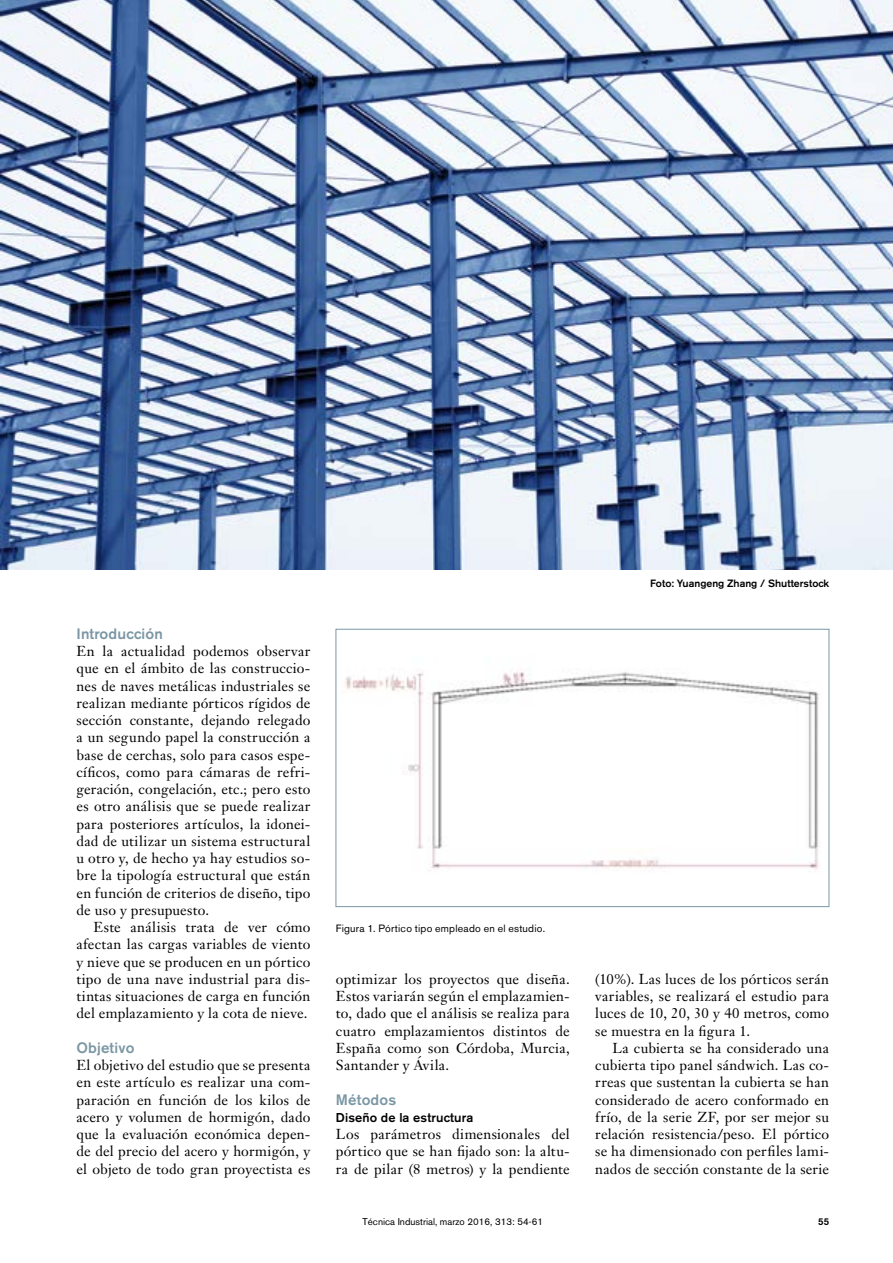
<style>
.page{position:relative;width:893px;height:1263px;background:#fff}
.page>*{position:absolute;margin:0;border:0;box-sizing:border-box;transform-origin:0 0}
.t1{font:500 15px "Akzidenz Grotesk BE";letter-spacing:.01em;color:#7b97a4}
.t2{font:14.25px/17.2px "Janson Text";letter-spacing:.015em;color:#000;text-align:justify}
.t3{font:500 12.75px "Akzidenz Grotesk BE";letter-spacing:.01em;color:#000}
.t4{font:10.5px "Akzidenz Grotesk BE";letter-spacing:.02em;color:#000}
.t5{font:500 10.5px "Akzidenz Grotesk BE";color:#000}
.t6{font:9.75px "Akzidenz Grotesk BE";color:#000}
.t7{font:500 9.75px "Akzidenz Grotesk BE";color:#000}
</style>
<div class="page">
<img style="left:0;top:0;width:893px;height:570px">
<img style="left:344px;top:671px;width:475px;height:201px">
<div style="left:336px;top:629px;width:493px;height:278px;border:1px solid #7b97a4"></div>
<p class="t1" style="left:77px;top:624px;width:88px">Introducción</p>
<p class="t2" style="left:77px;top:642px;width:235px">En la actualidad podemos observar que en el ámbito de las construccio&shy;nes de naves metálicas industriales se realizan mediante pórticos rígidos de sección constante, dejando relegado a un segundo papel la construcción a base de cerchas, solo para casos espe&shy;cíficos, como para cámaras de refri&shy;geración, congelación, etc.; pero esto es otro análisis que se puede realizar para posteriores artículos, la idonei&shy;dad de utilizar un sistema estructural u otro y, de hecho ya hay estudios so&shy;bre la tipología estructural que están en función de criterios de diseño, tipo de uso y presupuesto.</p>
<p class="t2" style="left:77px;top:918px;width:235px;text-indent:17px">Este análisis trata de ver cómo afectan las cargas variables de viento y nieve que se producen en un pórtico tipo de una nave industrial para dis&shy;tintas situaciones de carga en función del emplazamiento y la cota de nieve.</p>
<p class="t1" style="left:77px;top:1038px;width:59px">Objetivo</p>
<p class="t2" style="left:77px;top:1056px;width:235px">El objetivo del estudio que se presenta en este artículo es realizar una com&shy;paración en función de los kilos de acero y volumen de hormigón, dado que la evaluación económica depen&shy;de del precio del acero y hormigón, y el objeto de todo gran proyectista es</p>
<p class="t5" style="left:650px;top:577px;width:180px">Foto: Yuangeng Zhang / Shutterstock</p>
<p class="t4" style="left:336px;top:922px;width:211px">Figura 1. Pórtico tipo empleado en el estudio.</p>
<p class="t2" style="left:336px;top:970px;width:235px">optimizar los proyectos que diseña.<br>Estos variarán según el emplazamien&shy;to, dado que el análisis se realiza para cuatro emplazamientos distintos de España como son Córdoba, Murcia, Santander y Ávila.</p>
<p class="t1" style="left:336px;top:1090px;width:62px">Métodos</p>
<p class="t3" style="left:336px;top:1109px;width:139px">Diseño de la estructura</p>
<p class="t2" style="left:336px;top:1125px;width:235px">Los parámetros dimensionales del pórtico que se han fijado son: la altu&shy;ra de pilar (8 metros) y la pendiente</p>
<p class="t2" style="left:595px;top:970px;width:235px">(10%). Las luces de los pórticos serán variables, se realizará el estudio para luces de 10, 20, 30 y 40 metros, como se muestra en la figura 1.</p>
<p class="t2" style="left:595px;top:1039px;width:235px;text-indent:17px">La cubierta se ha considerado una cubierta tipo panel sándwich. Las co&shy;rreas que sustentan la cubierta se han considerado de acero conformado en frío, de la serie ZF, por ser mejor su relación resistencia/peso. El pórtico se ha dimensionado con perfiles lami&shy;nados de sección constante de la serie</p>
<p class="t6" style="left:363px;top:1216px;width:182px">Técnica Industrial, marzo 2016, 313: 54-61</p>
<p class="t7" style="left:818px;top:1216px;width:13px">55</p>
</div>
